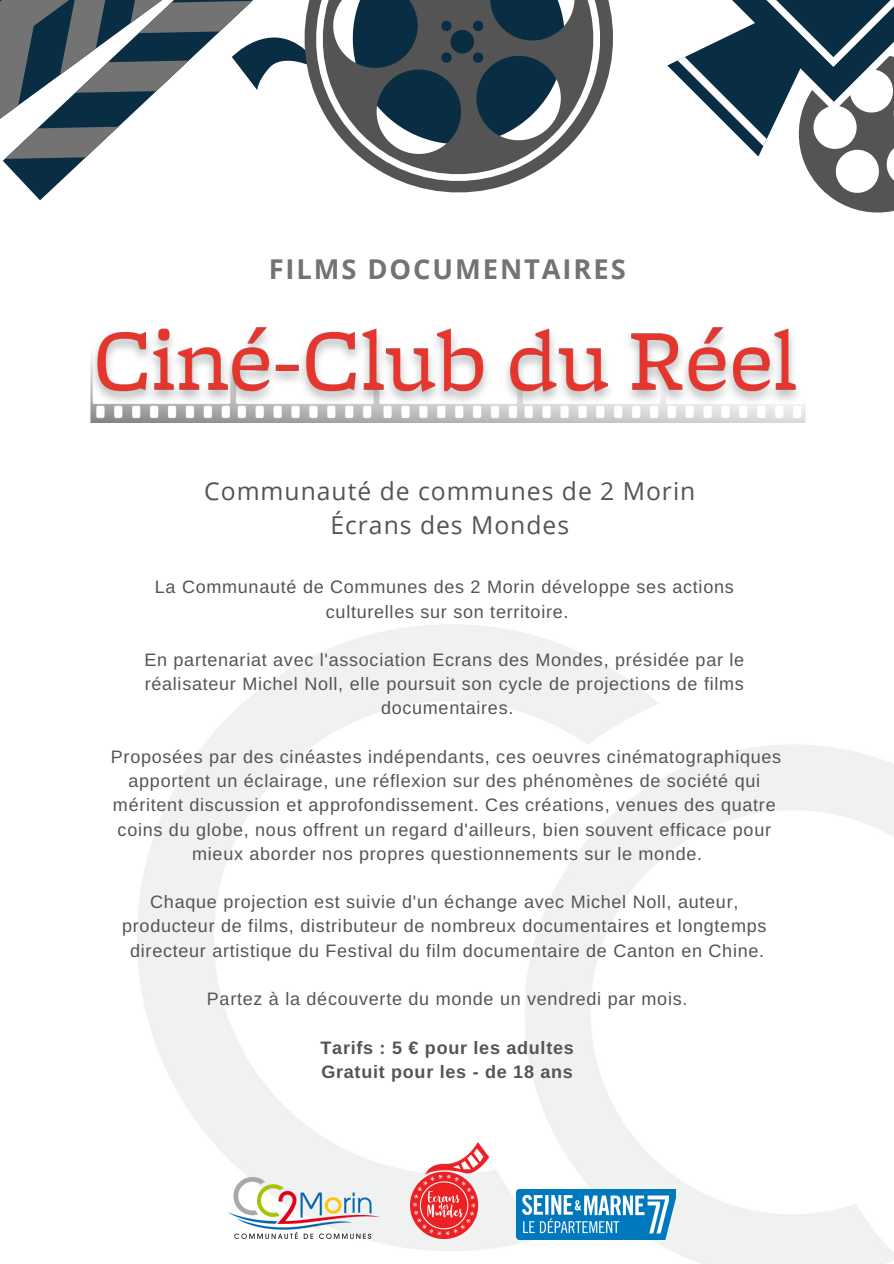
<style>
.page{position:relative;width:894px;height:1264px;background:#fff}
.page>*{position:absolute;margin:0;border:0;box-sizing:border-box;transform-origin:0 0}
.t1{font:700 27.3px "Open Sans";letter-spacing:.07em;color:#737373}
.t2{font:24.6px/33.5px "Open Sans";letter-spacing:.04em;color:#545454;text-align:center}
.t3{font:18px/24.2px "Arimo";letter-spacing:.04em;color:#545454;text-align:center}
.t4{font:700 18px/24.2px "Arimo";letter-spacing:.04em;color:#545454}
</style>
<div class="page">
<img style="left:90px;top:404px;width:803px;height:859px">
<svg style="left:0;top:0;width:240px;height:196px"></svg>
<svg style="left:240px;top:0;width:17px;height:90px"></svg>
<svg style="left:257px;top:0;width:356px;height:193px"></svg>
<svg style="left:667px;top:0;width:226px;height:213px"></svg>
<img style="left:228px;top:1177px;width:151px;height:61px">
<img style="left:411px;top:1141px;width:77px;height:97px">
<img style="left:516px;top:1189px;width:159px;height:50px">
<img style="left:90px;top:327px;width:714px;height:95px">
<h1 class="t1" style="left:268px;top:249px;width:358px">FILMS DOCUMENTAIRES</h1>
<h2 class="t2" style="left:204px;top:473px;width:492px">Communauté de communes de 2 Morin<br>Écrans des Mondes</h2>
<p class="t3" style="left:155px;top:575px;width:580px">La Communauté de Communes des 2 Morin développe ses actions culturelles sur son territoire.</p>
<p class="t3" style="left:144px;top:647px;width:601px">En partenariat avec l'association Ecrans des Mondes, présidée par le réalisateur Michel Noll, elle poursuit son cycle de projections de films documentaires.</p>
<p class="t3" style="left:111px;top:744px;width:671px">Proposées par des cinéastes indépendants, ces oeuvres cinématographiques apportent un éclairage, une réflexion sur des phénomènes de société qui méritent discussion et approfondissement. Ces créations, venues des quatre coins du globe, nous offrent un regard d'ailleurs, bien souvent efficace pour mieux aborder nos propres questionnements sur le monde.</p>
<p class="t3" style="left:122px;top:889px;width:645px">Chaque projection est suivie d'un échange avec Michel Noll, auteur, producteur de films, distributeur de nombreux documentaires et longtemps directeur artistique du Festival du film documentaire de Canton en Chine.</p>
<p class="t3" style="left:207px;top:986px;width:482px">Partez à la découverte du monde un vendredi par mois.</p>
<p class="t4" style="left:320px;top:1035px;width:254px">Tarifs : 5 € pour les adultes<br>Gratuit pour les - de 18 ans</p>
</div>
